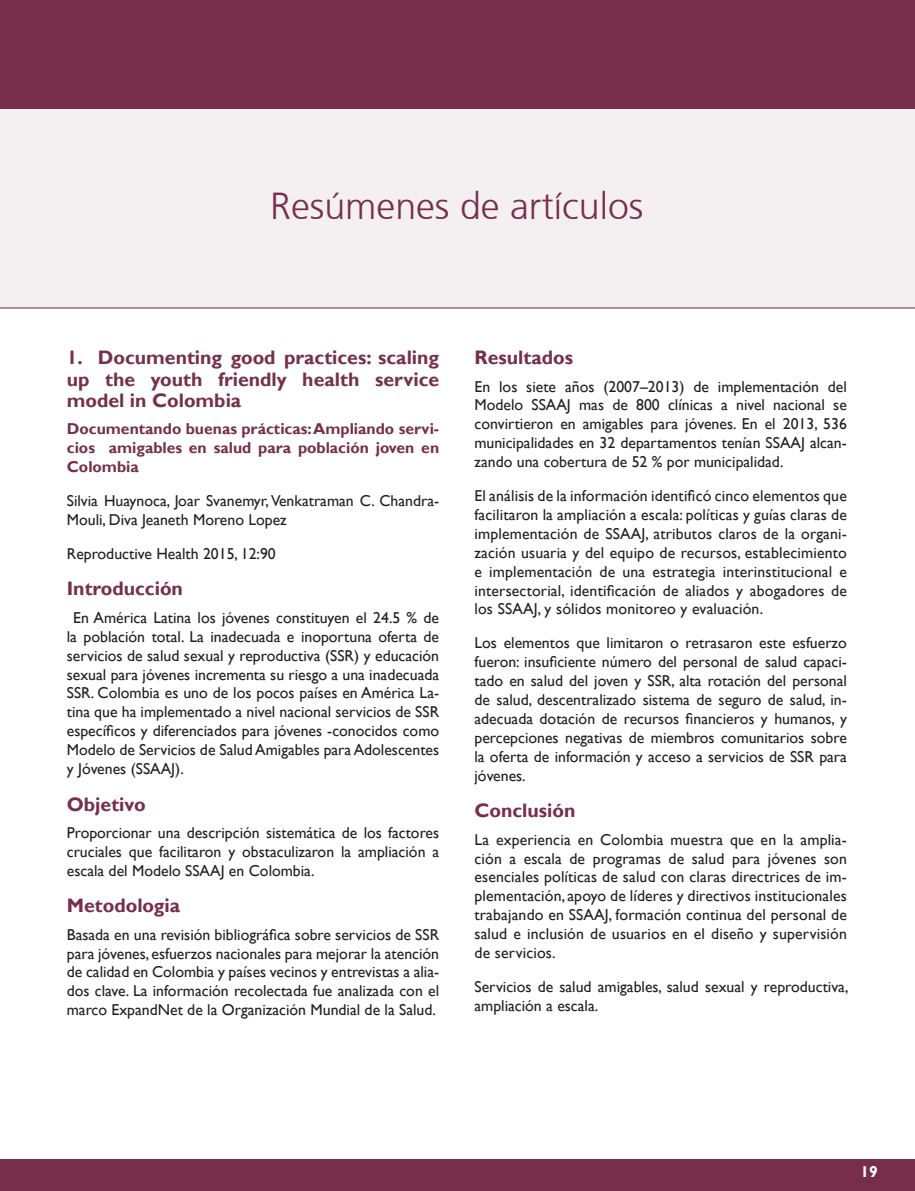
<style>
.page{position:relative;width:915px;height:1191px;background:#fff}
.page>*{position:absolute;margin:0;border:0;box-sizing:border-box;transform-origin:0 0}
.t1{font:300 37.5px "Articulate";color:#772e4a}
.t2{font:700 19.5px/21.5px "Gill Sans";color:#77304a;text-align:justify}
.t3{font:700 19.5px "Gill Sans";color:#772e4a}
.t4{font:15.75px/18.9px "Gill Sans";color:#231f20;text-align:justify}
.t5{font:700 15.75px/18.9px "Gill Sans";color:#77304a;text-align:justify}
.t6{font:700 15.75px "Gill Sans";color:#fff}
</style>
<div class="page">
<div style="left:0;top:1159px;width:914px;height:32px;background:#772e4a"></div>
<div style="left:0;top:107px;width:914px;height:202px;background:#f4eff0"></div>
<hr style="left:0;top:308px;width:914px;height:1px;background:#772e4a">
<div style="left:0;top:0;width:914px;height:108px;background:#772e4a"></div>
<h1 class="t1" style="left:270px;top:184px;width:374px">Resúmenes de artículos</h1>
<p class="t2" style="left:67px;top:347px;width:374px">1. Documenting good practices: scaling up the youth friendly health service model in Colombia</p>
<p class="t5" style="left:67px;top:420px;width:374px">Documentando buenas prácticas: Ampliando servi&shy;cios amigables en salud para población joven en Colombia</p>
<p class="t4" style="left:67px;top:492px;width:374px">Silvia Huaynoca, Joar Svanemyr, Venkatraman C. Chandra-<br>Mouli, Diva Jeaneth Moreno Lopez</p>
<p class="t4" style="left:67px;top:544px;width:210px">Reproductive Health 2015, 12:90</p>
<p class="t3" style="left:67px;top:577px;width:118px">Introducción</p>
<p class="t4" style="left:67px;top:608px;width:374px;text-indent:6px">En América Latina los jóvenes constituyen el 24.5 % de la población total. La inadecuada e inoportuna oferta de servicios de salud sexual y reproductiva (SSR) y educación sexual para jóvenes incrementa su riesgo a una inadecuada SSR. Colombia es uno de los pocos países en América La&shy;tina que ha implementado a nivel nacional servicios de SSR específicos y diferenciados para jóvenes -conocidos como Modelo de Servicios de Salud Amigables para Adolescentes y Jóvenes (SSAAJ).</p>
<p class="t3" style="left:67px;top:792px;width:80px">Objetivo</p>
<p class="t4" style="left:67px;top:823px;width:374px">Proporcionar una descripción sistemática de los factores cruciales que facilitaron y obstaculizaron la ampliación a escala del Modelo SSAAJ en Colombia.</p>
<p class="t3" style="left:67px;top:894px;width:115px">Metodologia</p>
<p class="t4" style="left:67px;top:925px;width:374px">Basada en una revisión bibliográfica sobre servicios de SSR para jóvenes, esfuerzos nacionales para mejorar la atención de calidad en Colombia y países vecinos y entrevistas a alia&shy;dos clave. La información recolectada fue analizada con el marco ExpandNet de la Organización Mundial de la Salud.</p>
<p class="t3" style="left:474px;top:346px;width:100px">Resultados</p>
<p class="t4" style="left:474px;top:377px;width:374px">En los siete años (2007–2013) de implementación del Modelo SSAAJ mas de 800 clínicas a nivel nacional se convirtieron en amigables para jóvenes. En el 2013, 536 municipalidades en 32 departamentos tenían SSAAJ alcan&shy;zando una cobertura de 52 % por municipalidad.</p>
<p class="t4" style="left:474px;top:486px;width:374px">El análisis de la información identificó cinco elementos que facilitaron la ampliación a escala: políticas y guías claras de implementación de SSAAJ, atributos claros de la organi&shy;zación usuaria y del equipo de recursos, establecimiento e implementación de una estrategia interinstitucional e intersectorial, identificación de aliados y abogadores de los SSAAJ, y sólidos monitoreo y evaluación.</p>
<p class="t4" style="left:474px;top:634px;width:374px">Los elementos que limitaron o retrasaron este esfuerzo fueron: insuficiente número del personal de salud capaci&shy;tado en salud del joven y SSR, alta rotación del personal de salud, descentralizado sistema de seguro de salud, in&shy;adecuada dotación de recursos financieros y humanos, y percepciones negativas de miembros comunitarios sobre la oferta de información y acceso a servicios de SSR para jóvenes.</p>
<p class="t3" style="left:474px;top:799px;width:102px">Conclusión</p>
<p class="t4" style="left:474px;top:830px;width:374px">La experiencia en Colombia muestra que en la amplia&shy;ción a escala de programas de salud para jóvenes son esenciales políticas de salud con claras directrices de im&shy;plementación, apoyo de líderes y directivos institucionales trabajando en SSAAJ, formación continua del personal de salud e inclusión de usuarios en el diseño y supervisión de servicios.</p>
<p class="t4" style="left:474px;top:977px;width:375px">Servicios de salud amigables, salud sexual y reproductiva, ampliación a escala.</p>
<p class="t6" style="left:860px;top:1162px;width:19px">19</p>
</div>
